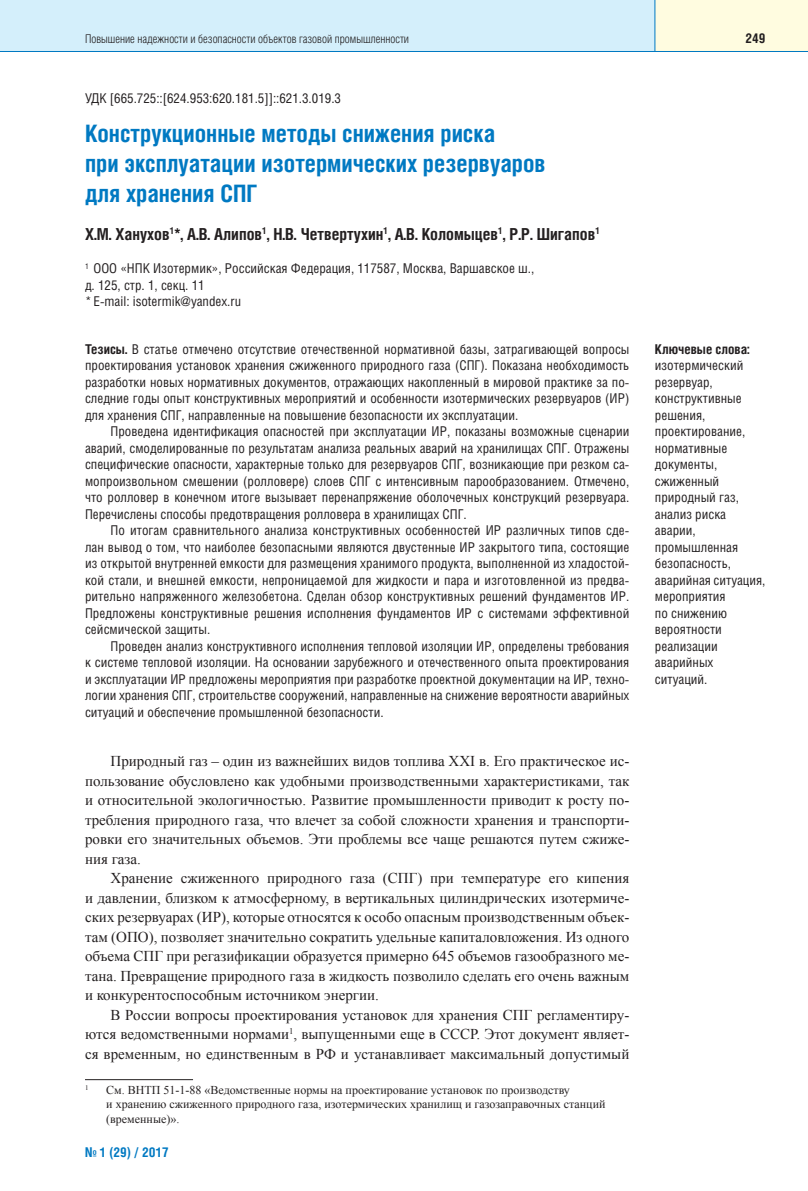
<style>
.page{position:relative;width:808px;height:1191px;background:#fff}
.page>*{position:absolute;margin:0;border:0;box-sizing:border-box;transform-origin:0 0}
.t1{font:700 24px/30px "Helios Cond";color:#0079c2}
.t2{font:700 16.5px "Helios Cond";color:#231f20}
.t3{font:15px/19.5px "Times New Roman";color:#231f20;text-align:justify}
.t4{font:13.5px/16.5px "Helios Cond";color:#231f20;text-align:justify}
.t5{font:700 13.5px "Helios Cond";color:#231f20}
.t6{font:700 13.5px "Helios Cond";color:#0079c2}
.t7{font:12px/14.4px "Times New Roman";color:#231f20}
.t8{font:300 12px "Helios Cond";color:#231f20}
.t9{font:6.9px "Times New Roman";color:#231f20}
.s1{font-weight:700}
</style>
<div class="page">
<div style="left:0;top:0;width:668px;height:51px;background:#d4effb"></div>
<div style="left:655px;top:0;width:153px;height:51px;background:#fffce0"></div>
<hr style="left:0;top:51px;width:808px;height:1px;background:#0079c2">
<hr style="left:654px;top:0;width:1px;height:51px;background:#0079c2">
<hr style="left:85px;top:1079px;width:108px;height:1px;background:#231f20">
<p class="t8" style="left:85px;top:34px;width:326px">Повышение надежности и безопасности объектов газовой промышленности</p>
<p class="t5" style="left:745px;top:33px;width:22px">249</p>
<p class="t4" style="left:85px;top:91px;width:257px">УДК [665.725::[624.953:620.181.5]]::621.3.019.3</p>
<h1 class="t1" style="left:85px;top:121px;width:462px">Конструкционные методы снижения риска<br>при эксплуатации изотермических резервуаров для хранения СПГ</h1>
<p class="t2" style="left:85px;top:228px;width:516px">Х.М. Ханухов<sup>1</sup>*, А.В. Алипов<sup>1</sup>, Н.В. Четвертухин<sup>1</sup>, А.В. Коломыцев<sup>1</sup>, Р.Р. Шигапов<sup>1</sup></p>
<p class="t4" style="left:85px;top:261px;width:451px;text-align:left"><sup>1</sup> ООО «НПК Изотермик», Российская Федерация, 117587, Москва, Варшавское ш., д. 125, стр. 1, секц. 11<br>* E-mail: isotermik@yandex.ru</p>
<p class="t4" style="left:85px;top:342px;width:546px"><span class="s1">Тезисы.</span> В статье отмечено отсутствие отечественной нормативной базы, затрагивающей вопросы проектирования установок хранения сжиженного природного газа (СПГ). Показана необходимость разработки новых нормативных документов, отражающих накопленный в мировой практике за по&shy;следние годы опыт конструктивных мероприятий и особенности изотермических резервуаров (ИР) для хранения СПГ, направленные на повышение безопасности их эксплуатации.</p>
<p class="t4" style="left:85px;top:424px;width:546px;text-indent:26px">Проведена идентификация опасностей при эксплуатации ИР, показаны возможные сценарии аварий, смоделированные по результатам анализа реальных аварий на хранилищах СПГ. Отражены специфические опасности, характерные только для резервуаров СПГ, возникающие при резком са&shy;мопроизвольном смешении (ролловере) слоев СПГ с интенсивным парообразованием. Отмечено, что ролловер в конечном итоге вызывает перенапряжение оболочечных конструкций резервуара.<br>Перечислены способы предотвращения ролловера в хранилищах СПГ.</p>
<p class="t4" style="left:85px;top:523px;width:546px;text-indent:26px">По итогам сравнительного анализа конструктивных особенностей ИР различных типов сде&shy;лан вывод о том, что наиболее безопасными являются двустенные ИР закрытого типа, состоящие из открытой внутренней емкости для размещения хранимого продукта, выполненной из хладостой&shy;кой стали, и внешней емкости, непроницаемой для жидкости и пара и изготовленной из предва&shy;рительно напряженного железобетона. Сделан обзор конструктивных решений фундаментов ИР.<br>Предложены конструктивные решения исполнения фундаментов ИР с системами эффективной сейсмической защиты.</p>
<p class="t4" style="left:85px;top:639px;width:546px;text-indent:26px">Проведен анализ конструктивного исполнения тепловой изоляции ИР, определены требования к системе тепловой изоляции. На основании зарубежного и отечественного опыта проектирования и эксплуатации ИР предложены мероприятия при разработке проектной документации на ИР, техно&shy;логии хранения СПГ, строительстве сооружений, направленные на снижение вероятности аварийных ситуаций и обеспечение промышленной безопасности.</p>
<p class="t3" style="left:85px;top:751px;width:546px;text-indent:26px">Природный газ – один из важнейших видов топлива ХХI в. Его практическое ис&shy;пользование обусловлено как удобными производственными характеристиками, так и относительной экологичностью. Развитие промышленности приводит к росту по&shy;требления природного газа, что влечет за собой сложности хранения и транспорти&shy;ровки его значительных объемов. Эти проблемы все чаще решаются путем сжиже&shy;ния газа.</p>
<p class="t3" style="left:85px;top:868px;width:546px;text-indent:26px">Хранение сжиженного природного газа (СПГ) при температуре его кипения и давлении, близком к атмосферному, в вертикальных цилиндрических изотермиче&shy;ских резервуарах (ИР), которые относятся к особо опасным производственным объек&shy;там (ОПО), позволяет значительно сократить удельные капиталовложения. Из одного объема СПГ при регазификации образуется примерно 645 объемов газообразного ме&shy;тана. Превращение природного газа в жидкость позволило сделать его очень важным и конкурентоспособным источником энергии.</p>
<p class="t3" style="left:85px;top:1005px;width:546px;text-indent:26px">В России вопросы проектирования установок для хранения СПГ регламентиру&shy;ются ведомственными нормами<sup>1</sup>, выпущенными еще в СССР. Этот документ являет&shy;ся временным, но единственным в РФ и устанавливает максимальный допустимый</p>
<p class="t9" style="left:85px;top:1084px;width:5px">1</p>
<p class="t7" style="left:106px;top:1083px;width:501px">См. ВНТП 51-1-88 «Ведомственные нормы на проектирование установок по производству<br>и хранению сжиженного природного газа, изотермических хранилищ и газозаправочных станций (временные)».</p>
<p class="t6" style="left:85px;top:1147px;width:85px">№ 1 (29) / 2017</p>
<p class="t5" style="left:655px;top:344px;width:96px">Ключевые слова:</p>
<p class="t4" style="left:655px;top:358px;width:112px;text-align:left">изотермический резервуар, конструктивные решения, проектирование, нормативные документы, сжиженный природный газ, анализ риска аварии, промышленная безопасность, аварийная ситуация, мероприятия<br>по снижению вероятности реализации аварийных ситуаций.</p>
</div>
